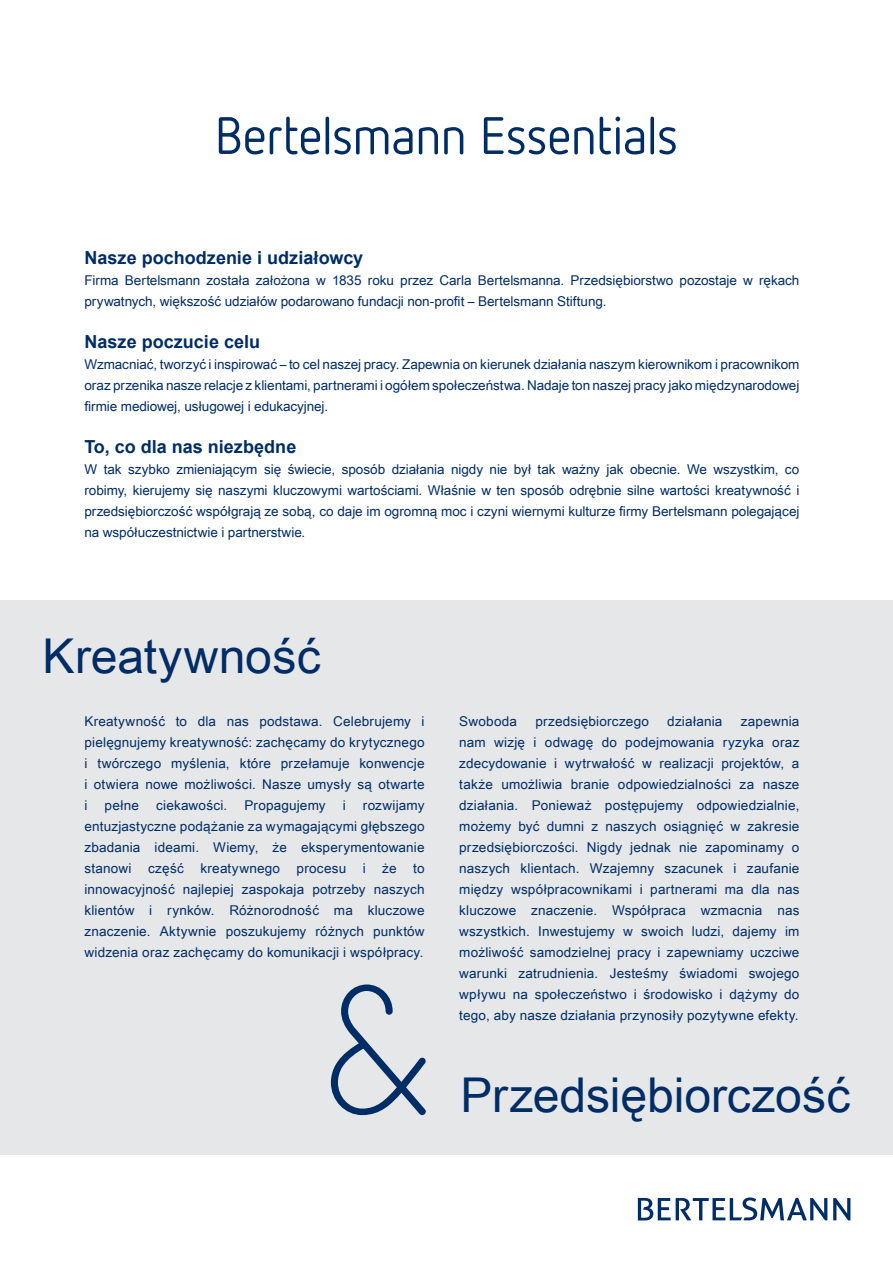
<style>
.page{position:relative;width:893px;height:1263px;background:#fff}
.page>*{position:absolute;margin:0;border:0;box-sizing:border-box;transform-origin:0 0}
.t1{font:300 181.2px "Netto OT";color:#002d66}
.t2{font:52.5px "Netto OT";letter-spacing:-.015em;color:#002d66}
.t3{font:48px "Arial Unicode MS";color:#002d66}
.t4{font:700 18px "Arial";color:#002d66}
.t5{font:13.5px/21px "Arial Unicode MS";letter-spacing:.005em;color:#002d66;text-align:justify}
</style>
<div class="page">
<div style="left:0;top:600px;width:893px;height:554px;background:#e6e7e9"></div>
<svg style="left:833px;top:1198px;width:17px;height:22px"></svg>
<svg style="left:638px;top:1197px;width:189px;height:23px"></svg>
<h2 class="t2" style="left:215px;top:103px;width:465px">Bertelsmann Essentials</h2>
<h3 class="t4" style="left:84px;top:245px;width:280px">Nasze pochodzenie i udziałowcy</h3>
<p class="t5" style="left:84px;top:269px;width:716px">Firma Bertelsmann została założona w 1835 roku przez Carla Bertelsmanna. Przedsiębiorstwo pozostaje w rękach prywatnych, większość udziałów podarowano fundacji non-profit – Bertelsmann Stiftung.</p>
<h3 class="t4" style="left:84px;top:329px;width:177px">Nasze poczucie celu</h3>
<p class="t5" style="left:84px;top:353px;width:716px">Wzmacniać, tworzyć i inspirować – to cel naszej pracy. Zapewnia on kierunek działania naszym kierownikom i pracownikom oraz przenika nasze relacje z klientami, partnerami i ogółem społeczeństwa. Nadaje ton naszej pracy jako międzynarodowej firmie mediowej, usługowej i edukacyjnej.</p>
<h3 class="t4" style="left:84px;top:434px;width:213px">To, co dla nas niezbędne</h3>
<p class="t5" style="left:84px;top:458px;width:716px">W tak szybko zmieniającym się świecie, sposób działania nigdy nie był tak ważny jak obecnie. We wszystkim, co robimy, kierujemy się naszymi kluczowymi wartościami. Właśnie w ten sposób odrębnie silne wartości kreatywność i przedsiębiorczość współgrają ze sobą, co daje im ogromną moc i czyni wiernymi kulturze firmy Bertelsmann polegającej na współuczestnictwie i partnerstwie.</p>
<h3 class="t3" style="left:43px;top:621px;width:280px">Kreatywność</h3>
<p class="t5" style="left:84px;top:710px;width:342px">Kreatywność to dla nas podstawa. Celebrujemy i pielęgnujemy kreatywność: zachęcamy do krytycznego i twórczego myślenia, które przełamuje konwencje i otwiera nowe możliwości. Nasze umysły są otwarte i</p>
<p class="t5" style="left:105px;top:794px;width:36px">pełne</p>
<p class="t5" style="left:156px;top:794px;width:73px">ciekawości.</p>
<p class="t5" style="left:244px;top:794px;width:83px">Propagujemy</p>
<p class="t5" style="left:343px;top:794px;width:4px">i</p>
<p class="t5" style="left:84px;top:794px;width:342px;text-indent:278px">rozwijamy entuzjastyczne podążanie za wymagającymi głębszego zbadania ideami. Wiemy, że eksperymentowanie stanowi część kreatywnego procesu i że to innowacyjność najlepiej zaspokaja potrzeby naszych klientów i rynków. Różnorodność ma kluczowe znaczenie. Aktywnie poszukujemy różnych punktów widzenia oraz zachęcamy do komunikacji i współpracy.</p>
<h1 class="t1" style="left:317px;top:939px;width:120px">&amp;</h1>
<p class="t5" style="left:459px;top:711px;width:59px">Swoboda</p>
<p class="t5" style="left:535px;top:711px;width:115px">przedsiębiorczego</p>
<p class="t5" style="left:667px;top:711px;width:57px">działania</p>
<p class="t5" style="left:459px;top:711px;width:342px;text-indent:282px">zapewnia nam wizję i odwagę do podejmowania ryzyka oraz zdecydowanie i wytrwałość w realizacji projektów, a także umożliwia branie odpowiedzialności za nasze działania. Ponieważ postępujemy odpowiedzialnie, możemy być dumni z naszych osiągnięć w zakresie przedsiębiorczości. Nigdy jednak nie zapominamy o naszych klientach. Wzajemny szacunek i zaufanie między współpracownikami i partnerami ma dla nas kluczowe znaczenie. Współpraca wzmacnia nas wszystkich. Inwestujemy w swoich ludzi, dajemy im możliwość samodzielnej pracy i zapewniamy uczciwe warunki zatrudnienia. Jesteśmy świadomi swojego wpływu na społeczeństwo i środowisko i dążymy do tego, aby nasze działania przynosiły pozytywne efekty.</p>
<h3 class="t3" style="left:460px;top:1060px;width:391px">Przedsiębiorczość</h3>
</div>
